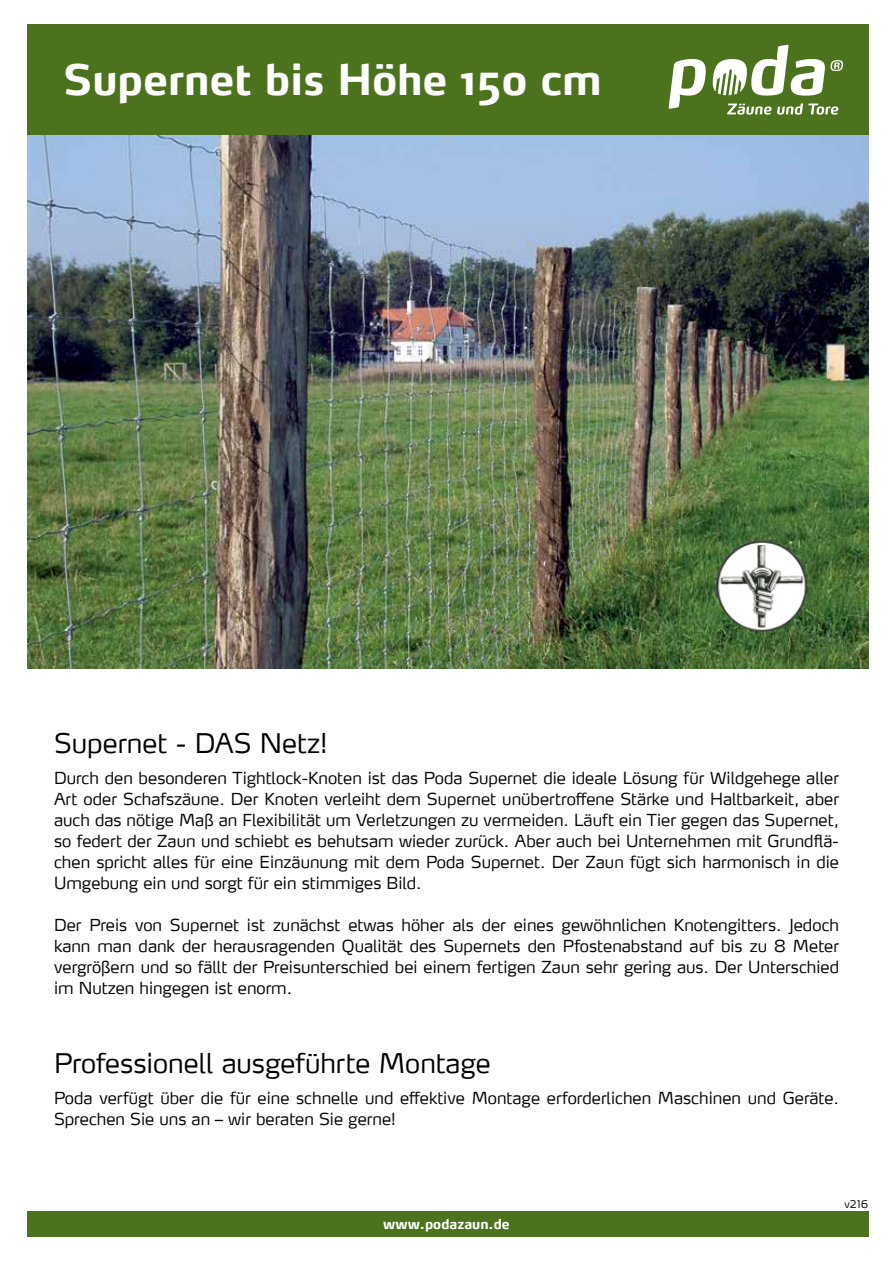
<style>
.page{position:relative;width:893px;height:1263px;background:#fff}
.page>*{position:absolute;margin:0;border:0;box-sizing:border-box;transform-origin:0 0}
.t1{font:700 42px "Max";color:#fff}
.t2{font:300 27px "Max LF";color:#000}
.t3{font:300 16.5px/21px "Max LF";color:#000;text-align:justify}
.t4{font:700 13.5px "Max";color:#fff}
.t5{font:300 10.5px "Max LF";color:#000}
</style>
<div class="page">
<img style="left:27px;top:134px;width:842px;height:534px">
<div style="left:27px;top:24px;width:842px;height:110px;background:#4c721d"></div>
<div style="left:27px;top:1211px;width:842px;height:26px;background:#4c721d"></div>
<svg style="left:669px;top:59px;width:37px;height:50px"></svg>
<svg style="left:727px;top:104px;width:44px;height:11px"></svg>
<svg style="left:777px;top:103px;width:61px;height:12px"></svg>
<svg style="left:713px;top:45px;width:130px;height:51px"></svg>
<img style="left:715px;top:534px;width:97px;height:97px;border-radius:49px">
<h1 class="t1" style="left:63px;top:53px;width:540px">Supernet bis Höhe 150 cm</h1>
<h2 class="t2" style="left:54px;top:726px;width:275px">Supernet - DAS Netz!</h2>
<p class="t3" style="left:54px;top:767px;width:787px">Durch den besonderen Tightlock-Knoten ist das Poda Supernet die ideale Lösung für Wildgehege aller Art oder Schafszäune. Der Knoten verleiht dem Supernet unübertroffene Stärke und Haltbarkeit, aber auch das nötige Maß an Flexibilität um Verletzungen zu vermeiden. Läuft ein Tier gegen das Supernet, so federt der Zaun und schiebt es behutsam wieder zurück. Aber auch bei Unternehmen mit Grundflä&shy;chen spricht alles für eine Einzäunung mit dem Poda Supernet. Der Zaun fügt sich harmonisch in die Umgebung ein und sorgt für ein stimmiges Bild.</p>
<p class="t3" style="left:54px;top:914px;width:786px">Der Preis von Supernet ist zunächst etwas höher als der eines gewöhnlichen Knotengitters. Jedoch kann man dank der herausragenden Qualität des Supernets den Pfostenabstand auf bis zu 8 Meter vergrößern und so fällt der Preisunterschied bei einem fertigen Zaun sehr gering aus. Der Unterschied im Nutzen hingegen ist enorm.</p>
<h2 class="t2" style="left:54px;top:1046px;width:438px">Professionell ausgeführte Montage</h2>
<p class="t3" style="left:54px;top:1087px;width:786px">Poda verfügt über die für eine schnelle und effektive Montage erforderlichen Maschinen und Geräte.<br>Sprechen Sie uns an – wir beraten Sie gerne!</p>
<p class="t4" style="left:383px;top:1215px;width:128px">www.podazaun.de</p>
<p class="t5" style="left:844px;top:1198px;width:25px">v216</p>
</div>
